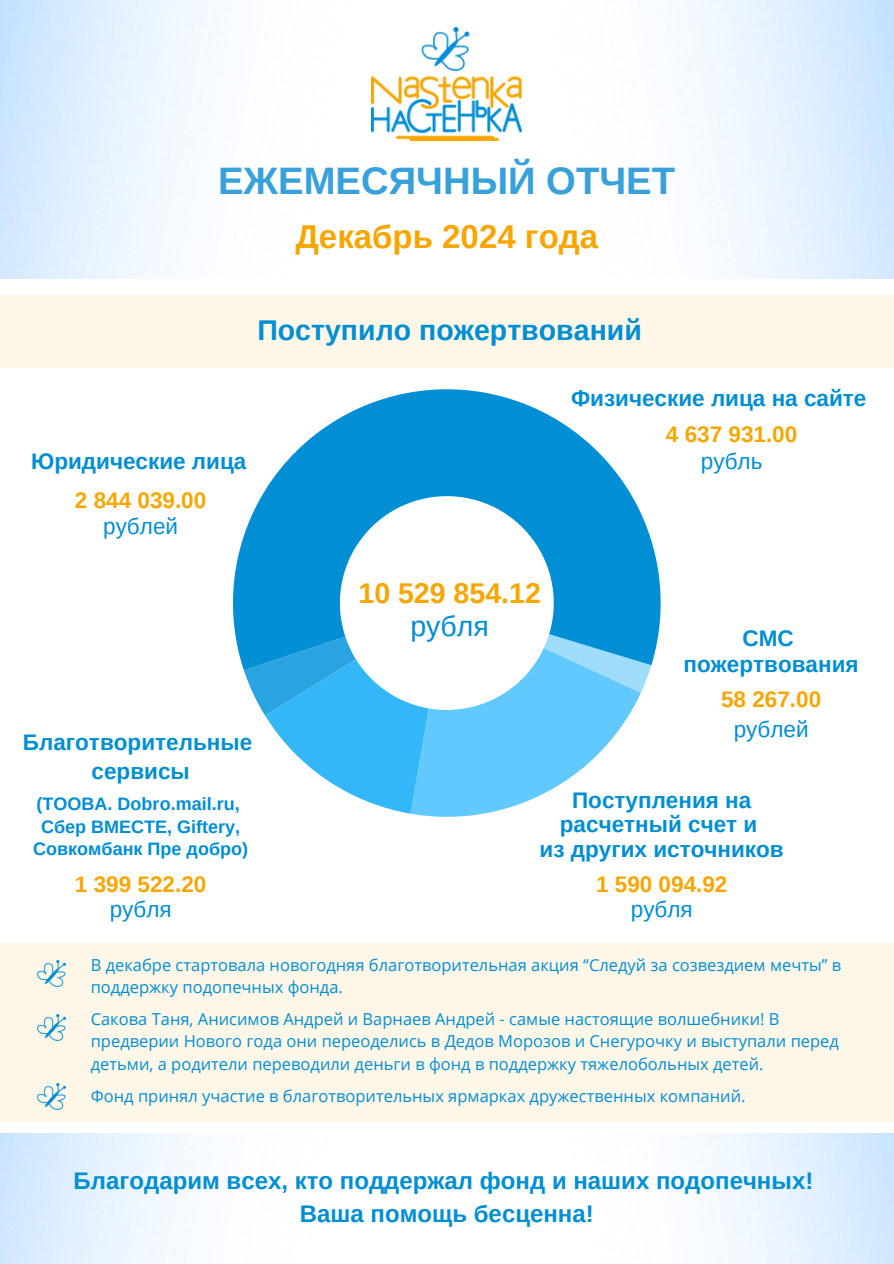
<style>
.page{position:relative;width:894px;height:1264px;background:#fff}
.page>*{position:absolute;margin:0;border:0;box-sizing:border-box;transform-origin:0 0}
.t1{font:700 38.25px "Arimo";color:#38a0db}
.t2{font:700 33px "Arimo";color:#f7a600}
.t3{font:700 28.5px "Arimo";color:#008ed5}
.t4{font:700 28.5px "Arimo";color:#f7a600}
.t5{font:28.5px "Arimo";color:#008ed5}
.t6{font:700 24px/32.7px "Arimo";color:#008ed5;text-align:center}
.t7{font:700 22.5px/24.8px "Arimo";color:#008ed5;text-align:center}
.t8{font:700 22.5px/24.8px "Arimo";color:#f7a600;text-align:center}
.t9{font:700 18px/22.5px "Arimo";color:#008ed5;text-align:center}
.t10{font:16.5px/22.5px "Open Sans";color:#008ed5}
.s1{font-weight:400;color:#008ed5}
</style>
<div class="page">
<img style="left:0;top:0;width:893px;height:278px">
<img style="left:372px;top:28px;width:149px;height:112px">
<svg style="left:419px;top:783px;width:143px;height:34px;fill:#61c9fd"></svg>
<svg style="left:331px;top:783px;width:118px;height:32px"></svg>
<svg style="left:233px;top:389px;width:428px;height:394px"></svg>
<div style="left:0;top:296px;width:893px;height:72px;background:#fef6e6"></div>
<div style="left:0;top:943px;width:893px;height:178px;background:#fef6e6"></div>
<img style="left:37px;top:960px;width:28px;height:26px">
<img style="left:37px;top:1014px;width:28px;height:26px">
<img style="left:37px;top:1083px;width:28px;height:26px">
<p class="t1" style="left:218px;top:159px;width:458px">ЕЖЕМЕСЯЧНЫЙ ОТЧЕТ</p>
<p class="t2" style="left:295px;top:218px;width:304px">Декабрь 2024 года</p>
<h2 class="t3" style="left:257px;top:314px;width:386px">Поступило пожертвований</h2>
<h6 class="t7" style="left:31px;top:449px;width:217px">Юридические лица</h6>
<h5 class="t8" style="left:75px;top:487px;width:133px;line-height:25.8px">2 844 039.00 <span class="s1">рублей</span></h5>
<h6 class="t7" style="left:23px;top:728px;width:231px;line-height:28px">Благотворительные сервисы</h6>
<h5 class="t9" style="left:37px;top:792px;width:204px">(TOOBA. Dobro.mail.ru,</h5>
<p class="t9" style="left:33px;top:815px;width:216px">Сбер ВМЕСТЕ, Giftery,<br>Совкомбанк Пре добро)</p>
<p class="t8" style="left:75px;top:871px;width:133px">1 399 522.20 <span class="s1">рубля</span></p>
<h5 class="t7" style="left:571px;top:386px;width:297px">Физические лица на сайте</h5>
<h1 class="t4" style="left:358px;top:577px;width:184px">10 529 854.12</h1>
<h5 class="t5" style="left:410px;top:610px;width:80px">рубля</h5>
<h6 class="t8" style="left:665px;top:421px;width:133px;line-height:27px">4 637 931.00 <span class="s1">рубль</span></h6>
<h3 class="t7" style="left:683px;top:625px;width:176px;line-height:25.8px">СМС пожертвования</h3>
<h4 class="t8" style="left:721px;top:685px;width:102px;line-height:29.2px">58 267.00 <span class="s1">рублей</span></h4>
<h3 class="t7" style="left:539px;top:787px;width:245px">Поступления на расчетный счет и<br>из других источников</h3>
<p class="t8" style="left:596px;top:872px;width:133px">1 590 094.92 <span class="s1">рубля</span></p>
<h6 class="t10" style="left:91px;top:953px;width:751px">В декабре стартовала новогодняя благотворительная акция “Следуй за созвездием мечты” в поддержку подопечных фонда.</h6>
<h6 class="t10" style="left:91px;top:1007px;width:749px">Сакова Таня, Анисимов Андрей и Варнаев Андрей - самые настоящие волшебники! В предверии Нового года они переоделись в Дедов Морозов и Снегурочку и выступали перед детьми, а родители переводили деньги в фонд в поддержку тяжелобольных детей.</h6>
<p class="t10" style="left:91px;top:1084px;width:656px">Фонд принял участие в благотворительных ярмарках дружественных компаний.</p>
<h5 class="t6" style="left:74px;top:1164px;width:741px">Благодарим всех, кто поддержал фонд и наших подопечных!<br>Ваша помощь бесценна!</h5>
</div>
